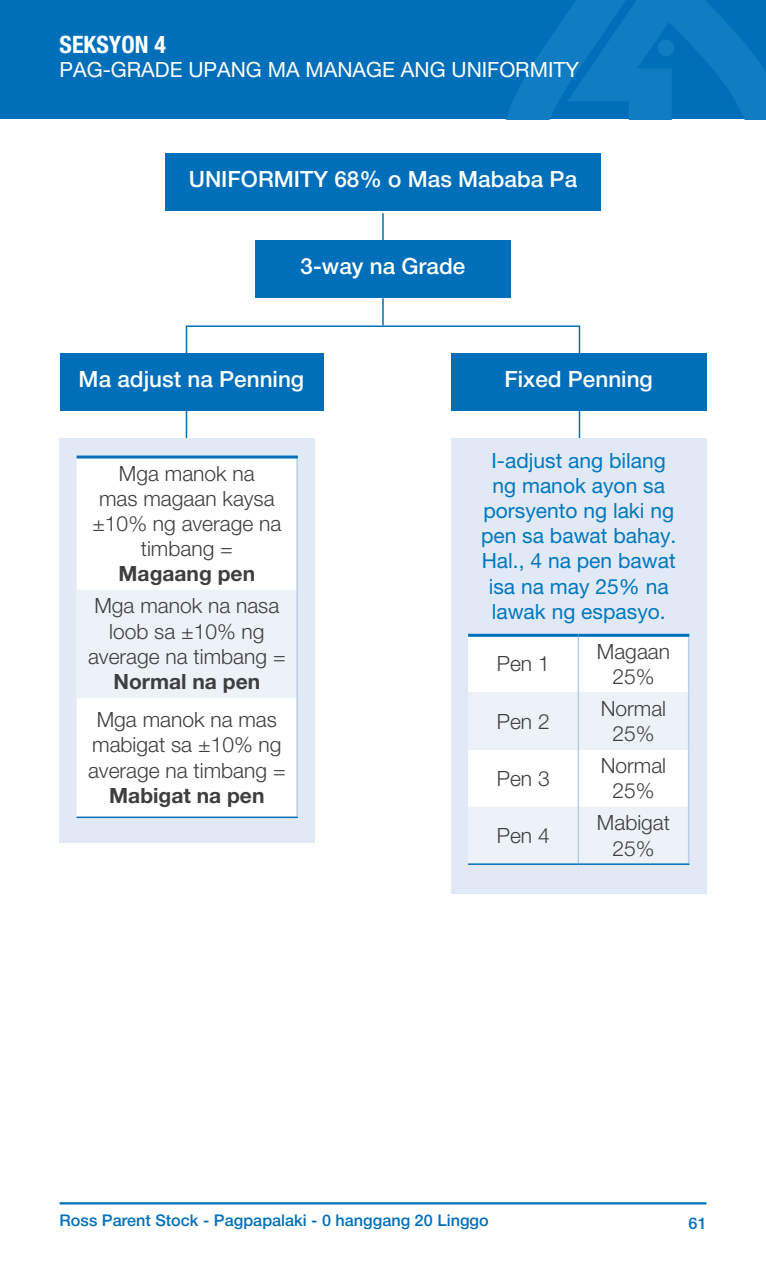
<style>
.page{position:relative;width:766px;height:1276px;background:#fff}
.page>*{position:absolute;margin:0;border:0;box-sizing:border-box;transform-origin:0 0}
.Top_Header_Section{font:700 condensed 24px "Helvetica Neue LT Pro";color:#fff}
.FlowChart{font:500 22.5px "Helvetica Neue";color:#fff}
.Table_Body{font:300 21px/25.2px "Helvetica Neue LT Pro";color:#3e3e3f;text-align:center}
.Flow_Chart_Smaller{font:21px/25.2px "Helvetica Neue LT Pro";color:#0078bf;text-align:center}
.Top_header_L{font:21px "Helvetica Neue LT Pro";color:#fff}
.t1{font:500 16.2px "Helvetica Neue";color:#006fba}
.s1{font-weight:700}
</style>
<div class="page">
<div style="left:0;top:0;width:765px;height:119px;background:#006fba"></div>
<svg style="left:507px;top:0;width:258px;height:119px"></svg>
<div style="left:657px;top:39px;width:17px;height:17px;background:#107cc1;border-radius:50%"></div>
<hr style="left:60px;top:1202px;width:646px;height:2px;background:#006fba">
<svg style="left:382px;top:213px;width:1px;height:27px"></svg>
<svg style="left:382px;top:298px;width:1px;height:27px"></svg>
<div style="left:186px;top:325px;width:394px;height:114px;border:2px solid #006fba"></div>
<div style="left:165px;top:153px;width:435px;height:58px;background:#006fba"></div>
<div style="left:255px;top:240px;width:255px;height:58px;background:#006fba"></div>
<div style="left:451px;top:353px;width:255px;height:58px;background:#006fba"></div>
<div style="left:60px;top:353px;width:263px;height:58px;background:#006fba"></div>
<div style="left:60px;top:438px;width:255px;height:405px;background:#e1e9f6"></div>
<div style="left:77px;top:458px;width:219px;height:358px;background:#fff"></div>
<div style="left:77px;top:590px;width:220px;height:107px;background:#edf2f9"></div>
<hr style="left:296px;top:458px;width:2px;height:132px;background:#bacce8">
<hr style="left:296px;top:590px;width:2px;height:107px;background:#bacce8">
<hr style="left:296px;top:697px;width:2px;height:119px;background:#bacce8">
<hr style="left:77px;top:455px;width:221px;height:3px;background:#006fba">
<hr style="left:77px;top:816px;width:221px;height:2px;background:#006fba">
<div style="left:451px;top:438px;width:255px;height:456px;background:#e1e9f6"></div>
<svg style="left:468px;top:637px;width:219px;height:226px"></svg>
<hr style="left:577px;top:637px;width:2px;height:55px;background:#bacce8">
<hr style="left:687px;top:637px;width:2px;height:55px;background:#bacce8">
<hr style="left:577px;top:692px;width:2px;height:57px;background:#bacce8">
<hr style="left:577px;top:749px;width:2px;height:58px;background:#bacce8">
<hr style="left:687px;top:692px;width:2px;height:57px;background:#bacce8">
<hr style="left:687px;top:749px;width:2px;height:58px;background:#bacce8">
<hr style="left:577px;top:807px;width:2px;height:56px;background:#bacce8">
<hr style="left:687px;top:807px;width:2px;height:56px;background:#bacce8">
<hr style="left:468px;top:634px;width:110px;height:3px;background:#006fba">
<hr style="left:578px;top:634px;width:111px;height:3px;background:#006fba">
<hr style="left:468px;top:863px;width:110px;height:2px;background:#006fba">
<hr style="left:578px;top:863px;width:111px;height:2px;background:#006fba">
<p class="Top_Header_Section" style="left:60px;top:30px;width:108px">SEKSYON 4</p>
<p class="Top_header_L" style="left:60px;top:57px;width:521px">PAG-GRADE UPANG MA MANAGE ANG UNIFORMITY</p>
<p class="FlowChart" style="left:189px;top:161px;width:390px">UNIFORMITY 68% o Mas Mababa Pa</p>
<p class="FlowChart" style="left:300px;top:248px;width:166px">3-way na Grade</p>
<p class="FlowChart" style="left:79px;top:361px;width:227px">Ma adjust na Penning</p>
<p class="FlowChart" style="left:504px;top:361px;width:150px">Fixed Penning</p>
<p class="Table_Body" style="left:92px;top:460px;width:190px">Mga manok na<br>mas magaan kaysa ±10% ng average na timbang =<br><span class="s1">Magaang pen</span></p>
<p class="Table_Body" style="left:88px;top:593px;width:199px">Mga manok na nasa loob sa ±10% ng average na timbang =<br><span class="s1">Normal na pen</span></p>
<p class="Table_Body" style="left:88px;top:706px;width:199px">Mga manok na mas mabigat sa ±10% ng average na timbang =<br><span class="s1">Mabigat na pen</span></p>
<p class="Flow_Chart_Smaller" style="left:481px;top:447px;width:197px">I-adjust ang bilang ng manok ayon sa porsyento ng laki ng pen sa bawat bahay.<br>Hal., 4 na pen bawat isa na may 25% na lawak ng espasyo.</p>
<p class="Table_Body" style="left:496px;top:651px;width:54px">Pen 1</p>
<p class="Table_Body" style="left:596px;top:638px;width:75px">Magaan<br>25%</p>
<p class="Table_Body" style="left:496px;top:708px;width:54px">Pen 2</p>
<p class="Table_Body" style="left:496px;top:765px;width:54px">Pen 3</p>
<p class="Table_Body" style="left:496px;top:822px;width:54px">Pen 4</p>
<p class="Table_Body" style="left:600px;top:695px;width:67px">Normal<br>25%</p>
<p class="Table_Body" style="left:600px;top:752px;width:67px">Normal<br>25%</p>
<p class="Table_Body" style="left:596px;top:810px;width:75px">Mabigat<br>25%</p>
<p class="t1" style="left:60px;top:1207px;width:430px">Ross Parent Stock - Pagpapalaki - 0 hanggang 20 Linggo</p>
<p class="t1" style="left:688px;top:1210px;width:20px">61</p>
</div>
